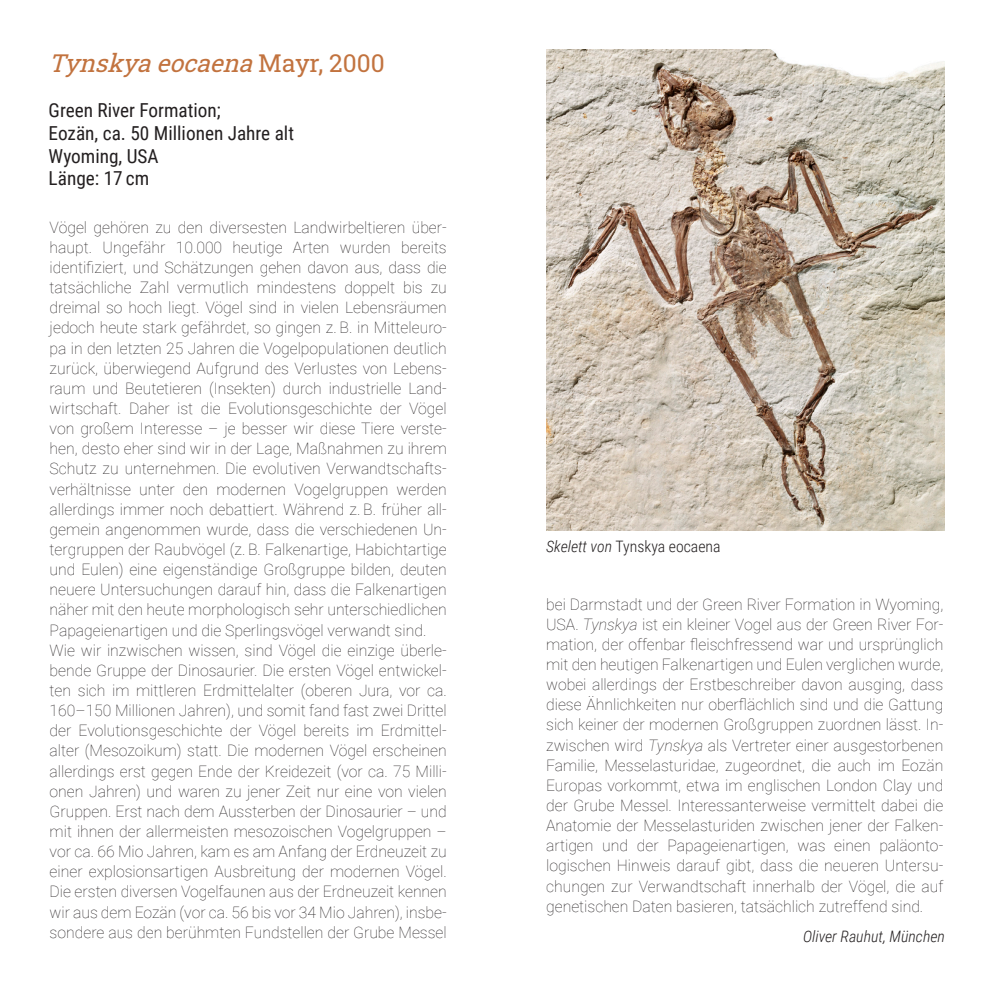
<style>
.page{position:relative;width:993px;height:993px;background:#fff}
.page>*{position:absolute;margin:0;border:0;box-sizing:border-box;transform-origin:0 0}
.Über2_seite2{font:italic 24.5px "Roboto Slab";color:#c2733f}
.Ort_etc{font:19.25px "Roboto Condensed";color:#231f20}
.fließ{font:100 15.75px/20.1px "Roboto";color:#231f20;text-align:justify}
.Abb_und_Autor{font:300 15.75px "Roboto Condensed";color:#231f20}
.Abb_und_Autor-2{font:italic 300 15.75px "Roboto Condensed";color:#231f20}
.s1{font-style:normal}
.s2{font-style:italic}
</style>
<div class="page">
<img style="left:546px;top:50px;width:398px;height:480px">
<p class="Über2_seite2" style="left:49px;top:46px;width:337px">Tynskyaeocaena<span class="s1">M a y r , 2 0 0 0</span></p>
<p class="Ort_etc" style="left:49px;top:97px;width:174px">Green River Formation;</p>
<p class="Ort_etc" style="left:49px;top:119px;width:247px">Eozän, ca. 50 Millionen Jahre alt</p>
<p class="Ort_etc" style="left:49px;top:142px;width:111px">Wyoming, USA</p>
<p class="Ort_etc" style="left:49px;top:165px;width:102px">Länge: 17 cm</p>
<p class="fließ" style="left:50px;top:216px;width:398px">Vögel gehören zu den diversesten Landwirbeltieren über&shy;haupt. Ungefähr 10.000 heutige Arten wurden bereits identifiziert, und Schätzungen gehen davon aus, dass die tatsächliche Zahl vermutlich mindestens doppelt bis zu dreimal so hoch liegt. Vögel sind in vielen Lebensräumen jedoch heute stark gefährdet, so gingen z. B. in Mitteleuro&shy;pa in den letzten 25 Jahren die Vogelpopulationen deutlich zurück, überwiegend Aufgrund des Verlustes von Lebens&shy;raum und Beutetieren (Insekten) durch industrielle Land&shy;wirtschaft. Daher ist die Evolutionsgeschichte der Vögel von großem Interesse – je besser wir diese Tiere verste&shy;hen, desto eher sind wir in der Lage, Maßnahmen zu ihrem Schutz zu unternehmen. Die evolutiven Verwandtschafts&shy;verhältnisse unter den modernen Vogelgruppen werden allerdings immer noch debattiert. Während z. B. früher all&shy;gemein angenommen wurde, dass die verschiedenen Un&shy;tergruppen der Raubvögel (z. B. Falkenartige, Habichtartige und Eulen) eine eigenständige Großgruppe bilden, deuten neuere Untersuchungen darauf hin, dass die Falkenartigen näher mit den heute morphologisch sehr unterschiedlichen Papageienartigen und die Sperlingsvögel verwandt sind.</p>
<p class="fließ" style="left:50px;top:639px;width:398px">Wie wir inzwischen wissen, sind Vögel die einzige überle&shy;bende Gruppe der Dinosaurier. Die ersten Vögel entwickel&shy;ten sich im mittleren Erdmittelalter (oberen Jura, vor ca.<br>160–150 Millionen Jahren), und somit fand fast zwei Drittel der Evolutionsgeschichte der Vögel bereits im Erdmittel&shy;alter (Mesozoikum) statt. Die modernen Vögel erscheinen allerdings erst gegen Ende der Kreidezeit (vor ca. 75 Milli&shy;onen Jahren) und waren zu jener Zeit nur eine von vielen Gruppen. Erst nach dem Aussterben der Dinosaurier – und mit ihnen der allermeisten mesozoischen Vogelgruppen – vor ca. 66 Mio Jahren, kam es am Anfang der Erdneuzeit zu einer explosionsartigen Ausbreitung der modernen Vögel.<br>Die ersten diversen Vogelfaunen aus der Erdneuzeit kennen wir aus dem Eozän (vor ca. 56 bis vor 34 Mio Jahren), insbe&shy;sondere aus den berühmten Fundstellen der Grube Messel</p>
<p class="Abb_und_Autor" style="left:546px;top:535px;width:176px"><span class="s2">Skelett von</span> Tynskya eocaena</p>
<p class="fließ" style="left:546px;top:593px;width:398px">bei Darmstadt und der Green River Formation in Wyoming, USA. <span class="s2">Tynskya</span> ist ein kleiner Vogel aus der Green River For&shy;mation, der offenbar fleischfressend war und ursprünglich mit den heutigen Falkenartigen und Eulen verglichen wurde, wobei allerdings der Erstbeschreiber davon ausging, dass diese Ähnlichkeiten nur oberflächlich sind und die Gattung sich keiner der modernen Großgruppen zuordnen lässt. In&shy;zwischen wird <span class="s2">Tynskya</span> als Vertreter einer ausgestorbenen Familie, Messelasturidae, zugeordnet, die auch im Eozän Europas vorkommt, etwa im englischen London Clay und der Grube Messel. Interessanterweise vermittelt dabei die Anatomie der Messelasturiden zwischen jener der Falken&shy;artigen und der Papageienartigen, was einen paläonto&shy;logischen Hinweis darauf gibt, dass die neueren Untersu&shy;chungen zur Verwandtschaft innerhalb der Vögel, die auf genetischen Daten basieren, tatsächlich zutreffend sind.</p>
<p class="Abb_und_Autor-2" style="left:802px;top:924px;width:143px">Oliver Rauhut, München</p>
</div>
